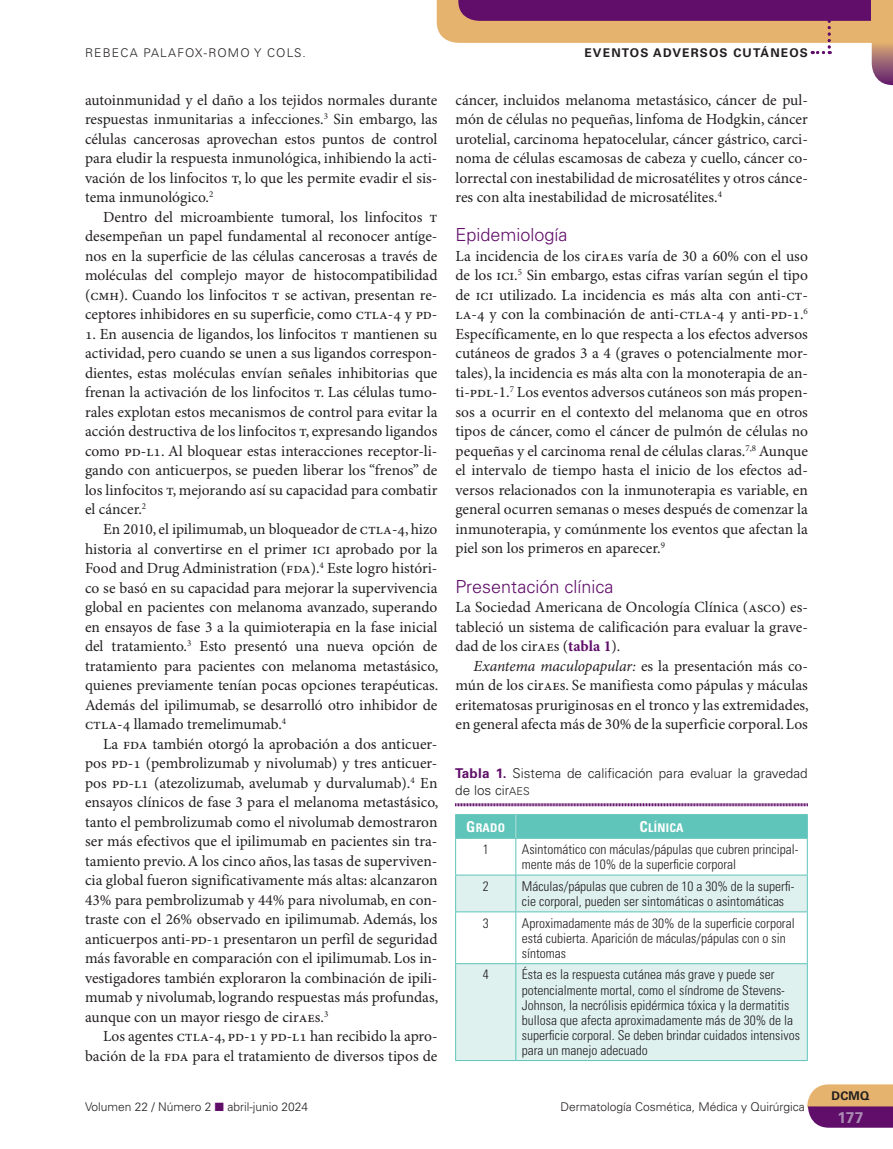
<style>
.page{position:relative;width:893px;height:1149px;background:#fff}
.page>*{position:absolute;margin:0;border:0;box-sizing:border-box;transform-origin:0 0}
.t1{font:300 18px "Univers LT Std";color:#600e69}
.t2{font:15.45px/19.5px "Minion Pro";color:#231f20;text-align:justify}
.t3{font:700 15.45px "Univers LT Std";color:#aa8cb4}
.t4{font:300 condensed 13.5px/15px "Univers LT Std";color:#231f20}
.t5{font:300 13.5px/16.5px "Univers LT Std";color:#231f20}
.t6{font:300 12px "Univers LT Std";color:#231f20}
.t7{font:700 12px "Univers LT Std";letter-spacing:.1em;color:#231f20}
.t8{font:300 12px "Univers LT Std";letter-spacing:.1em;color:#231f20}
.t9{font:12px "Univers LT Std Bold Cn SC800";letter-spacing:.025em;color:#fff}
.s1{font-weight:700;color:#600e69}
.s2{font-style:italic}
.s3{font-family:"Univers LT Std Light SC800";font-weight:400;font-size:10.8px}
.s4{font-size:15px}
.s5{color:#600e69}
</style>
<div class="page">
<svg style="left:807px;top:1084px;width:86px;height:43px;background:#ab6d74"></svg>
<svg style="left:436px;top:0;width:457px;height:85px"></svg>
<svg style="left:455px;top:803px;width:353px;height:3px"></svg>
<svg style="left:456px;top:875px;width:351px;height:184px;fill:#def1ee"></svg>
<hr style="left:515px;top:838px;width:1px;height:36px;background:#5fc4b9">
<hr style="left:515px;top:875px;width:1px;height:36px;background:#5fc4b9">
<hr style="left:515px;top:911px;width:1px;height:52px;background:#5fc4b9">
<hr style="left:515px;top:963px;width:1px;height:96px;background:#5fc4b9">
<hr style="left:455px;top:838px;width:1px;height:36px;background:#5fc4b9">
<hr style="left:807px;top:838px;width:1px;height:36px;background:#5fc4b9">
<hr style="left:455px;top:911px;width:1px;height:52px;background:#5fc4b9">
<hr style="left:807px;top:911px;width:1px;height:52px;background:#5fc4b9">
<hr style="left:455px;top:874px;width:61px;height:1px;background:#5fc4b9">
<hr style="left:455px;top:875px;width:1px;height:36px;background:#5fc4b9">
<hr style="left:516px;top:874px;width:292px;height:1px;background:#5fc4b9">
<hr style="left:807px;top:875px;width:1px;height:36px;background:#5fc4b9">
<hr style="left:455px;top:911px;width:61px;height:1px;background:#5fc4b9">
<hr style="left:516px;top:911px;width:292px;height:1px;background:#5fc4b9">
<hr style="left:455px;top:963px;width:61px;height:1px;background:#5fc4b9">
<hr style="left:455px;top:963px;width:1px;height:96px;background:#5fc4b9">
<hr style="left:516px;top:963px;width:292px;height:1px;background:#5fc4b9">
<hr style="left:807px;top:963px;width:1px;height:96px;background:#5fc4b9">
<hr style="left:455px;top:1059px;width:61px;height:1px;background:#5fc4b9">
<hr style="left:516px;top:1059px;width:292px;height:1px;background:#5fc4b9">
<div style="left:455px;top:814px;width:353px;height:24px;background:#5fc4b9"></div>
<p class="t8" style="left:85px;top:46px;width:222px">REBECA PALAFOX-ROMO Y COLS.</p>
<p class="t7" style="left:584px;top:46px;width:225px">EVENTOS ADVERSOS CUTÁNEOS</p>
<p class="t2" style="left:455px;top:90px;width:354px">cáncer, incluidos melanoma metastásico, cáncer de pul&shy;món de células no pequeñas, linfoma de Hodgkin, cáncer urotelial, carcinoma hepatocelular, cáncer gástrico, carci&shy;noma de células escamosas de cabeza y cuello, cáncer co&shy;lorrectal con inestabilidad de microsatélites y otros cánce&shy;res con alta inestabilidad de microsatélites.<sup>4</sup></p>
<p class="t1" style="left:455px;top:224px;width:114px">Epidemiología</p>
<p class="t2" style="left:455px;top:246px;width:354px">La incidencia de los ciraes varía de 30 a 60% con el uso de los ici.<sup>5</sup> Sin embargo, estas cifras varían según el tipo de ici utilizado. La incidencia es más alta con anti-ct&shy;la-4 y con la combinación de anti-ctla-4 y anti-pd-1.<sup>6<br></sup>Específicamente, en lo que respecta a los efectos adversos cutáneos de grados 3 a 4 (graves o potencialmente mor&shy;tales), la incidencia es más alta con la monoterapia de an&shy;ti-pdl-1.<sup>7</sup> Los eventos adversos cutáneos son más propen&shy;sos a ocurrir en el contexto del melanoma que en otros tipos de cáncer, como el cáncer de pulmón de células no pequeñas y el carcinoma renal de células claras.<sup>7,8</sup> Aunque el intervalo de tiempo hasta el inicio de los efectos ad&shy;versos relacionados con la inmunoterapia es variable, en general ocurren semanas o meses después de comenzar la inmunoterapia, y comúnmente los eventos que afectan la piel son los primeros en aparecer.<sup>9</sup></p>
<p class="t1" style="left:455px;top:575px;width:160px">Presentación clínica</p>
<p class="t2" style="left:455px;top:597px;width:354px">La Sociedad Americana de Oncología Clínica (asco) es&shy;tableció un sistema de calificación para evaluar la grave&shy;dad de los ciraes (<span class="s1">tabla 1</span>).</p>
<p class="t2" style="left:455px;top:656px;width:355px;text-indent:18px"><span class="s2">Exantema maculopapular:</span> es la presentación más co&shy;mún de los ciraes. Se manifiesta como pápulas y máculas eritematosas pruriginosas en el tronco y las extremidades, en general afecta más de 30% de la superficie corporal. Los</p>
<p class="t5" style="left:455px;top:765px;width:354px"><span class="s1">Tabla 1.</span> Sistema de calificación para evaluar la gravedad de los cir<span class="s3">AES</span></p>
<p class="t9" style="left:466px;top:820px;width:41px"><span class="s4">G</span>RADO</p>
<p class="t9" style="left:639px;top:820px;width:46px"><span class="s4">C</span>LÍNICA</p>
<p class="t4" style="left:483px;top:841px;width:7px">1</p>
<p class="t4" style="left:522px;top:841px;width:278px">Asintomático con máculas/pápulas que cubren principal&shy;mente más de 10% de la superficie corporal</p>
<p class="t4" style="left:483px;top:878px;width:7px">2</p>
<p class="t4" style="left:522px;top:878px;width:274px">Máculas/pápulas que cubren de 10 a 30% de la superfi&shy;cie corporal, pueden ser sintomáticas o asintomáticas</p>
<p class="t4" style="left:483px;top:915px;width:7px">3</p>
<p class="t4" style="left:522px;top:915px;width:274px">Aproximadamente más de 30% de la superficie corporal está cubierta. Aparición de máculas/pápulas con o sin síntomas</p>
<p class="t4" style="left:483px;top:966px;width:7px">4</p>
<p class="t4" style="left:522px;top:966px;width:280px">Ésta es la respuesta cutánea más grave y puede ser potencialmente mortal, como el síndrome de Stevens-Johnson, la necrólisis epidérmica tóxica y la dermatitis bullosa que afecta aproximadamente más de 30% de la superficie corporal. Se deben brindar cuidados intensivos para un manejo adecuado</p>
<p class="t2" style="left:85px;top:90px;width:354px">autoinmunidad y el daño a los tejidos normales durante respuestas inmunitarias a infecciones.<sup>3</sup> Sin embargo, las células cancerosas aprovechan estos puntos de control para eludir la respuesta inmunológica, inhibiendo la acti&shy;vación de los linfocitos t, lo que les permite evadir el sis&shy;tema inmunológico.<sup>2</sup></p>
<p class="t2" style="left:85px;top:207px;width:354px;text-indent:18px">Dentro del microambiente tumoral, los linfocitos t desempeñan un papel fundamental al reconocer antíge&shy;nos en la superficie de las células cancerosas a través de moléculas del complejo mayor de histocompatibilidad (cmh). Cuando los linfocitos t se activan, presentan re&shy;ceptores inhibidores en su superficie, como ctla-4 y pd-</p>
<p class="t2" style="left:85px;top:324px;width:354px">1. En ausencia de ligandos, los linfocitos t mantienen su actividad, pero cuando se unen a sus ligandos correspon&shy;dientes, estas moléculas envían señales inhibitorias que frenan la activación de los linfocitos t. Las células tumo&shy;rales explotan estos mecanismos de control para evitar la acción destructiva de los linfocitos t, expresando ligandos como pd-l1. Al bloquear estas interacciones receptor-li&shy;gando con anticuerpos, se pueden liberar los “frenos” de los linfocitos t, mejorando así su capacidad para combatir el cáncer.<sup>2</sup></p>
<p class="t2" style="left:85px;top:519px;width:355px;text-indent:18px">En 2010, el ipilimumab, un bloqueador de ctla-4, hizo historia al convertirse en el primer ici aprobado por la Food and Drug Administration (fda).<sup>4</sup> Este logro históri&shy;co se basó en su capacidad para mejorar la supervivencia global en pacientes con melanoma avanzado, superando en ensayos de fase 3 a la quimioterapia en la fase inicial del tratamiento.<sup>3</sup> Esto presentó una nueva opción de tratamiento para pacientes con melanoma metastásico, quienes previamente tenían pocas opciones terapéuticas.<br>Además del ipilimumab, se desarrolló otro inhibidor de ctla-4 llamado tremelimumab.<sup>4</sup></p>
<p class="t2" style="left:85px;top:734px;width:355px;text-indent:18px">La fda también otorgó la aprobación a dos anticuer&shy;pos pd-1 (pembrolizumab y nivolumab) y tres anticuer&shy;pos pd-l1 (atezolizumab, avelumab y durvalumab).<sup>4</sup> En ensayos clínicos de fase 3 para el melanoma metastásico, tanto el pembrolizumab como el nivolumab demostraron ser más efectivos que el ipilimumab en pacientes sin tra&shy;tamiento previo. A los cinco años, las tasas de superviven&shy;cia global fueron significativamente más altas: alcanzaron 43% para pembrolizumab y 44% para nivolumab, en con&shy;traste con el 26% observado en ipilimumab. Además, los anticuerpos anti-pd-1 presentaron un perfil de seguridad más favorable en comparación con el ipilimumab. Los in&shy;vestigadores también exploraron la combinación de ipili&shy;mumab y nivolumab, logrando respuestas más profundas, aunque con un mayor riesgo de ciraes.<sup>3</sup></p>
<p class="t2" style="left:85px;top:1026px;width:354px;text-align:right">Los agentes ctla-4, pd-1 y pd-l1 han recibido la apro&shy;bación de la fda para el tratamiento de diversos tipos de</p>
<p class="t6" style="left:85px;top:1099px;width:225px">Volumen 22 / Número 2 <span class="s5">■</span> abril-junio 2024</p>
<p class="t6" style="left:560px;top:1098px;width:246px">Dermatología Cosmética, Médica y Quirúrgica</p>
<p class="t7" style="left:831px;top:1088px;width:40px">DCMQ</p>
<p class="t3" style="left:837px;top:1107px;width:27px">177</p>
</div>
